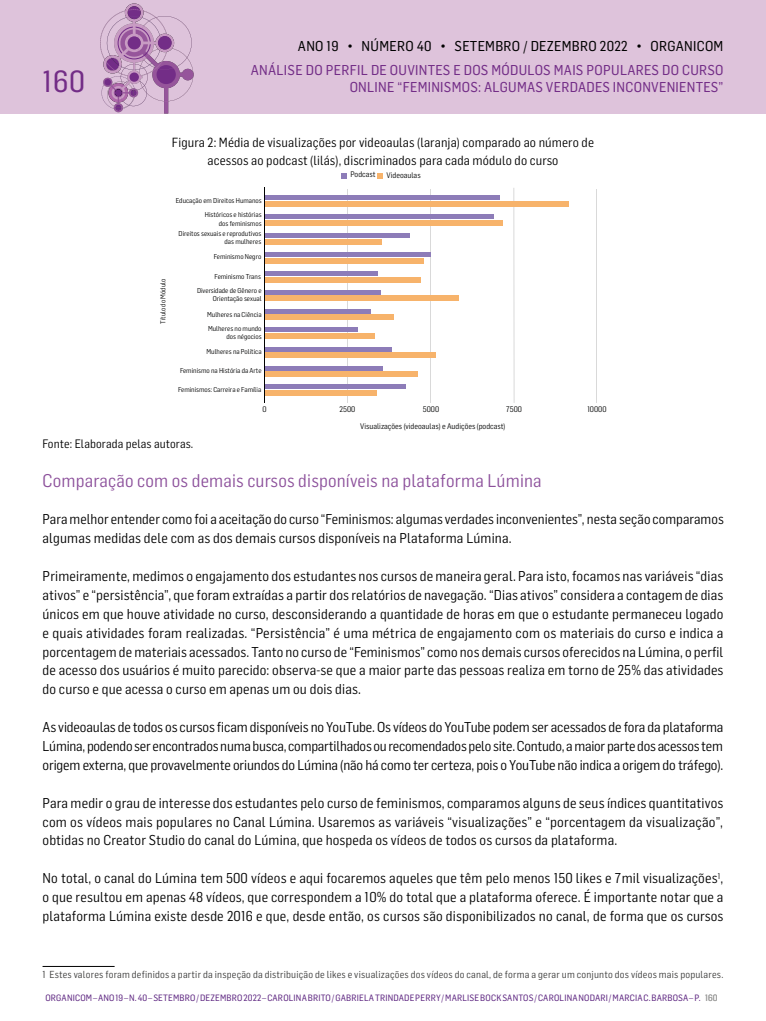
<style>
.page{position:relative;width:766px;height:1021px;background:#fff}
.page>*{position:absolute;margin:0;border:0;box-sizing:border-box;transform-origin:0 0}
.t1{font:30px "Flama Semicondensed Basic";color:#732d87}
.t2{font:18px "Flama Semicondensed";letter-spacing:.01em;color:#8c509b}
.t3{font:14px/18.9px "Flama Semicondensed";letter-spacing:.01em;color:#000;text-align:justify}
.t4{font:14px/16.8px "Flama Semicondensed Basic";letter-spacing:.02em;color:#732d87;text-align:right}
.t5{font:14px "Flama Semicondensed Basic";letter-spacing:.02em;color:#000}
.t6{font:13px/18.9px "Flama Semicondensed";letter-spacing:.01em;color:#000;text-align:center}
.t7{font:12px "Flama Semicondensed";letter-spacing:.01em;color:#000}
.t8{font:10px "Flama Semicondensed";letter-spacing:.02em;color:#3c3c3b}
.t9{font:9px "Flama Semicondensed Basic";letter-spacing:.02em;color:#5f2882}
.t10{font:7.9px "Flama Semicondensed";color:#010202}
.t11{font:6.9px/14.7px "Flama Semicondensed";color:#010202;text-align:right}
.s1{color:#9d9d9c}
</style>
<div class="page">
<div style="left:0;top:0;width:765px;height:113px;background:#dec3db"></div>
<svg style="left:100px;top:3px;width:93px;height:110px"></svg>
<div style="left:158px;top:36px;width:14px;height:14px;background:#732d87;border-radius:50%"></div>
<div style="left:104px;top:79px;width:7px;height:7px;background:#732d87;border-radius:3px"></div>
<div style="left:128px;top:36px;width:13px;height:13px;background:#732d87;border-radius:50%"></div>
<div style="left:115px;top:89px;width:7px;height:7px;background:#732d87;border-radius:3px"></div>
<div style="left:129px;top:72px;width:10px;height:10px;background:#732d87;border-radius:5px"></div>
<hr style="left:347px;top:189px;width:1px;height:214px;background:#d9d9d9">
<hr style="left:429px;top:189px;width:1px;height:214px;background:#d9d9d9">
<hr style="left:513px;top:188px;width:1px;height:215px;background:#d9d9d9">
<hr style="left:596px;top:189px;width:1px;height:214px;background:#d9d9d9">
<div style="left:265px;top:390px;width:111px;height:6px;background:#f7b36b"></div>
<div style="left:265px;top:371px;width:152px;height:6px;background:#f7b36b"></div>
<div style="left:265px;top:352px;width:170px;height:6px;background:#f7b36b"></div>
<div style="left:265px;top:333px;width:109px;height:6px;background:#f7b36b"></div>
<div style="left:265px;top:314px;width:128px;height:6px;background:#f7b36b"></div>
<div style="left:265px;top:295px;width:194px;height:6px;background:#f7b36b"></div>
<div style="left:265px;top:277px;width:155px;height:5px;background:#f7b36b"></div>
<div style="left:265px;top:258px;width:158px;height:6px;background:#f7b36b"></div>
<div style="left:265px;top:239px;width:116px;height:6px;background:#f7b36b"></div>
<div style="left:264px;top:220px;width:238px;height:6px;background:#f7b36b"></div>
<div style="left:264px;top:201px;width:305px;height:6px;background:#f7b36b"></div>
<div style="left:264px;top:195px;width:235px;height:5px;background:#8d7cb8"></div>
<hr style="left:264px;top:214px;width:229px;height:4px;background:#8d7cb8">
<div style="left:265px;top:233px;width:144px;height:5px;background:#8d7cb8"></div>
<div style="left:265px;top:252px;width:165px;height:5px;background:#8d7cb8"></div>
<div style="left:265px;top:271px;width:112px;height:5px;background:#8d7cb8"></div>
<div style="left:265px;top:290px;width:115px;height:5px;background:#8d7cb8"></div>
<hr style="left:265px;top:309px;width:105px;height:4px;background:#8d7cb8">
<div style="left:265px;top:327px;width:92px;height:5px;background:#8d7cb8"></div>
<div style="left:265px;top:347px;width:127px;height:5px;background:#8d7cb8"></div>
<hr style="left:265px;top:366px;width:118px;height:4px;background:#8d7cb8">
<div style="left:265px;top:384px;width:140px;height:5px;background:#8d7cb8"></div>
<hr style="left:263px;top:188px;width:1px;height:215px;background:#010202">
<svg style="left:341px;top:173px;width:5px;height:6px"></svg>
<svg style="left:377px;top:173px;width:6px;height:6px"></svg>
<hr style="left:43px;top:965px;width:72px;height:1px;background:#000">
<h1 class="t1" style="left:43px;top:62px;width:44px">160</h1>
<p class="t5" style="left:298px;top:37px;width:427px">ANO 19 • NÚMERO 40 • SETEMBRO / DEZEMBRO 2022 • ORGANICOM</p>
<p class="t4" style="left:251px;top:61px;width:474px">ANÁLISE DO PERFIL DE OUVINTES E DOS MÓDULOS MAIS POPULARES DO CURSO<br>ONLINE “FEMINISMOS: ALGUMAS VERDADES INCONVENIENTES”</p>
<p class="t6" style="left:172px;top:132px;width:423px">Figura 2: Média de visualizações por videoaulas (laranja) comparado ao número de acessos ao podcast (lilás), discriminados para cada módulo do curso</p>
<p class="t11" style="left:155px;top:324px;width:47px;rotate:-90deg">Título do Módulo</p>
<p class="t11" style="left:176px;top:192px;width:87px">Educação em Direitos Humanos<br>Históricos e histórias</p>
<p class="t11" style="left:179px;top:218px;width:84px;line-height:10.1px">dos feminismos<br>Direitos sexuais e reprodutivos</p>
<p class="t11" style="left:214px;top:234px;width:49px">das mulheres<br>Feminismo Negro</p>
<p class="t11" style="left:197px;top:269px;width:66px;line-height:14px">Feminismo Trans<br>Diversidade de Gênero e</p>
<p class="t11" style="left:213px;top:291px;width:50px">Orientação sexual</p>
<p class="t11" style="left:207px;top:308px;width:56px;line-height:13.6px;text-align:left">Mulheres na Ciência<br>Mulheres no mundo</p>
<p class="t11" style="left:206px;top:329px;width:57px">dos négocios<br>Mulheres na Política</p>
<p class="t11" style="left:180px;top:363px;width:83px">Feminismo na História da Arte</p>
<p class="t11" style="left:178px;top:382px;width:85px">Feminismos: Carreira e Família</p>
<p class="t10" style="left:350px;top:169px;width:27px">Podcast</p>
<p class="t10" style="left:386px;top:170px;width:36px">Videoaulas</p>
<p class="t10" style="left:262px;top:404px;width:6px">0</p>
<p class="t10" style="left:339px;top:404px;width:17px">2500</p>
<p class="t10" style="left:423px;top:404px;width:18px">5000</p>
<p class="t10" style="left:506px;top:404px;width:17px">7500</p>
<p class="t10" style="left:587px;top:404px;width:21px">10000</p>
<p class="t10" style="left:360px;top:421px;width:146px">Visualizações (videoaulas) e Audições (podcast)</p>
<p class="t7" style="left:43px;top:436px;width:152px">Fonte: Elaborada pelas autoras.</p>
<p class="t2" style="left:43px;top:468px;width:500px">Comparação com os demais cursos disponíveis na plataforma Lúmina</p>
<p class="t3" style="left:43px;top:509px;width:682px">Para melhor entender como foi a aceitação do curso “Feminismos: algumas verdades inconvenientes”, nesta seção comparamos algumas medidas dele com as dos demais cursos disponíveis na Plataforma Lúmina.</p>
<p class="t3" style="left:43px;top:566px;width:682px">Primeiramente, medimos o engajamento dos estudantes nos cursos de maneira geral. Para isto, focamos nas variáveis “dias ativos” e “persistência”, que foram extraídas a partir dos relatórios de navegação. “Dias ativos” considera a contagem de dias únicos em que houve atividade no curso, desconsiderando a quantidade de horas em que o estudante permaneceu logado e quais atividades foram realizadas. “Persistência” é uma métrica de engajamento com os materiais do curso e indica a porcentagem de materiais acessados. Tanto no curso de “Feminismos” como nos demais cursos oferecidos na Lúmina, o perfil de acesso dos usuários é muito parecido: observa-se que a maior parte das pessoas realiza em torno de 25% das atividades do curso e que acessa o curso em apenas um ou dois dias.</p>
<p class="t3" style="left:43px;top:717px;width:682px">As videoaulas de todos os cursos ficam disponíveis no YouTube. Os vídeos do YouTube podem ser acessados de fora da plataforma Lúmina, podendo ser encontrados numa busca, compartilhados ou recomendados pelo site. Contudo, a maior parte dos acessos tem origem externa, que provavelmente oriundos do Lúmina (não há como ter certeza, pois o YouTube não indica a origem do tráfego).</p>
<p class="t3" style="left:43px;top:792px;width:682px">Para medir o grau de interesse dos estudantes pelo curso de feminismos, comparamos alguns de seus índices quantitativos com os vídeos mais populares no Canal Lúmina. Usaremos as variáveis “visualizações” e “porcentagem da visualização”, obtidas no Creator Studio do canal do Lúmina, que hospeda os vídeos de todos os cursos da plataforma.</p>
<p class="t3" style="left:43px;top:868px;width:682px">No total, o canal do Lúmina tem 500 vídeos e aqui focaremos aqueles que têm pelo menos 150 likes e 7 mil visualizações<sup>1</sup>, o que resultou em apenas 48 vídeos, que correspondem a 10% do total que a plataforma oferece. É importante notar que a plataforma Lúmina existe desde 2016 e que, desde então, os cursos são disponibilizados no canal, de forma que os cursos</p>
<p class="t8" style="left:43px;top:968px;width:682px">1 Estes valores foram definidos a partir da inspeção da distribuição de likes e visualizações dos vídeos do canal, de forma a gerar um conjunto dos vídeos mais populares.</p>
<p class="t9" style="left:45px;top:992px;width:273px">ORGANICOM – ANO 19 – N. 40 – SETEMBRO / DEZEMBRO 2022 – CAROLINA BRITO</p>
<p class="t9" style="left:332px;top:992px;width:15px">/ GABRIE</p>
<p class="t9" style="left:364px;top:992px;width:22px">LA TRINDADE</p>
<p class="t9" style="left:415px;top:992px;width:99px">PERRY / MARLISE BOCK SANTOS</p>
<p class="t9" style="left:534px;top:992px;width:185px">/ CAROLINA NODARI / MARCIA C. BARBOSA – P. <span class="s1">160</span></p>
</div>
